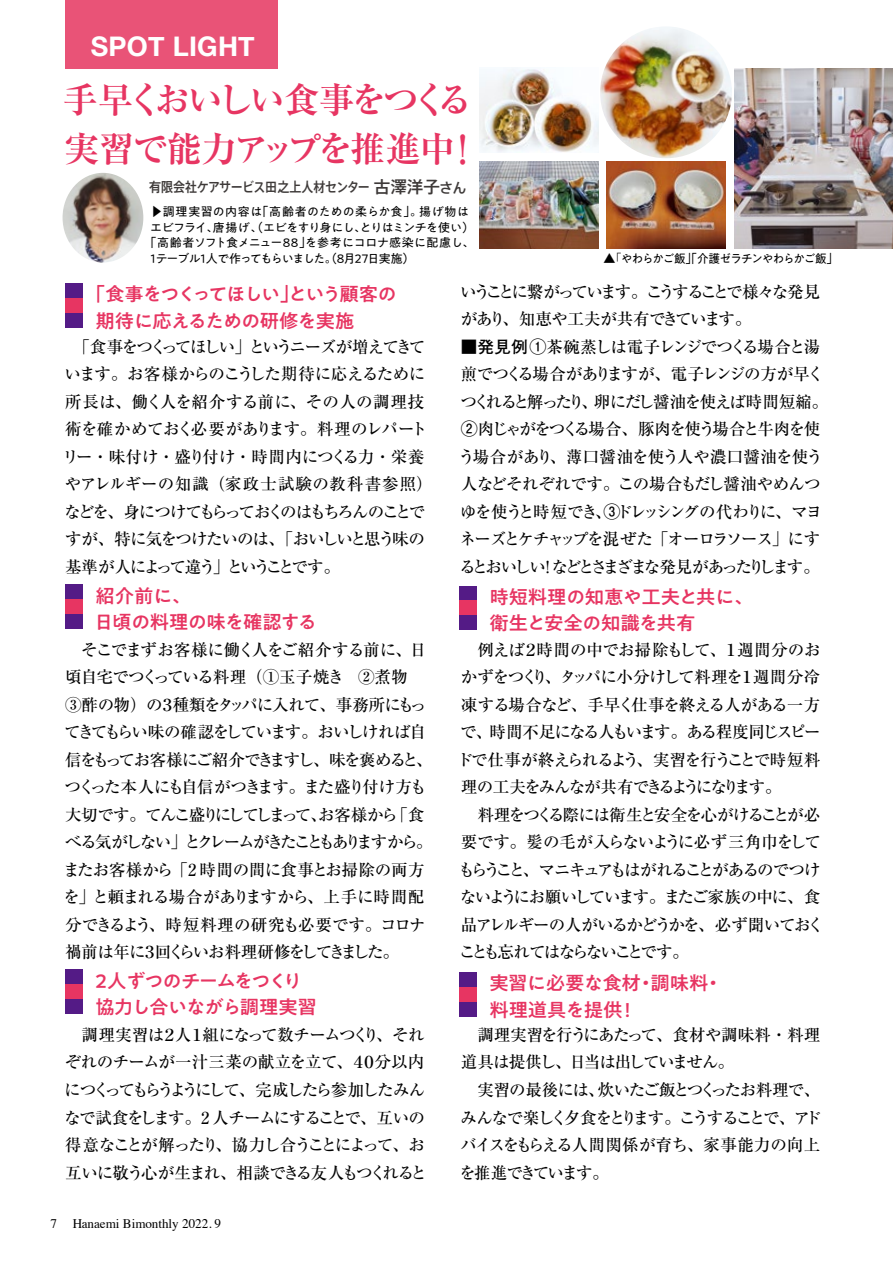
<style>
.page{position:relative;width:893px;height:1263px;background:#fff}
.page>*{position:absolute;margin:0;border:0;box-sizing:border-box;transform-origin:0 0}
.t1{font:700 35.25px/48.6px "Ryumin Pr 6";letter-spacing:-.085em;color:#e73562}
.t2{font:700 27px "Helvetica Neue";letter-spacing:.01em;color:#fff}
.t3{font:500 18.9px/26.2px "PA1 Gothic Std";letter-spacing:-.04em;color:#e73562}
.t4{font:500 18.9px/26.2px "PA1 Gothic Std";letter-spacing:-.065em;color:#e73562}
.t5{font:500 18.9px/26.2px "PA1 Gothic Std";letter-spacing:-.075em;color:#e73562}
.t6{font:500 18.9px/26.2px "PA1 Gothic Std";letter-spacing:-.01em;color:#e73562}
.t7{font:500 16.5px/27.5px "Ryumin Pr 6";letter-spacing:-.08em;color:#000}
.t8{font:500 16.5px/27.5px "Ryumin Pr 6";letter-spacing:-.06em;color:#000}
.t9{font:500 16.5px/27.5px "Ryumin Pr 6";letter-spacing:-.11em;color:#000}
.t10{font:500 13.5px "Axis Std";letter-spacing:-.03em;color:#3e3a39;scale:.89 1}
.t11{font:13.2px "Times";color:#000}
.t12{font:12px "PA1 Gothic Std";letter-spacing:-.05em;color:#000}
.t13{font:12px "PA1 Gothic Std";letter-spacing:-.01em;color:#000}
.t14{font:12px "PA1 Gothic Std";letter-spacing:.035em;color:#000}
.t15{font:12px "PA1 Gothic Std";letter-spacing:-.07em;color:#000}
.t16{font:12px "PA1 Gothic Std";letter-spacing:-.075em;color:#000;scale:.96 1}
.s1{font-size:39.9px}
.s2{font-size:16.5px}
.s3{font-size:14.1px}
.s4{font-family:"Koz Go Pr 6 N"}
.s5{font-family:"Futo Go B101 Pr 6";font-weight:700}
.s6{font-family:"Futo Go B101 Pr 6";font-weight:700;font-size:16.95px}
.s7{color:#fff}
</style>
<div class="page">
<div style="left:65px;top:0;width:213px;height:68px;background:#e95377"></div>
<div style="left:66px;top:584px;width:17px;height:15px;background:#541b86"></div>
<div style="left:66px;top:599px;width:17px;height:15px;background:#e73562"></div>
<div style="left:66px;top:614px;width:17px;height:15px;background:#541b86"></div>
<div style="left:66px;top:283px;width:17px;height:15px;background:#541b86"></div>
<div style="left:66px;top:298px;width:17px;height:15px;background:#e73562"></div>
<div style="left:66px;top:313px;width:17px;height:14px;background:#541b86"></div>
<div style="left:66px;top:969px;width:17px;height:15px;background:#541b86"></div>
<div style="left:66px;top:984px;width:17px;height:15px;background:#e73562"></div>
<div style="left:66px;top:999px;width:17px;height:15px;background:#541b86"></div>
<div style="left:459px;top:585px;width:17px;height:15px;background:#541b86"></div>
<div style="left:459px;top:600px;width:17px;height:15px;background:#e73562"></div>
<div style="left:459px;top:615px;width:17px;height:15px;background:#541b86"></div>
<div style="left:459px;top:972px;width:17px;height:15px;background:#541b86"></div>
<div style="left:459px;top:987px;width:17px;height:14px;background:#e73562"></div>
<div style="left:459px;top:1001px;width:17px;height:15px;background:#541b86"></div>
<img style="left:734px;top:68px;width:159px;height:181px">
<img style="left:479px;top:161px;width:119px;height:88px">
<img style="left:607px;top:161px;width:119px;height:88px">
<img style="left:479px;top:68px;width:119px;height:85px">
<img style="left:63px;top:173px;width:80px;height:89px">
<img style="left:600px;top:26px;width:132px;height:132px;border-radius:66px">
<h2 class="t2" style="left:91px;top:25px;width:165px">SPOT LIGHT</h2>
<h1 class="t1" style="left:63px;top:74px;width:419px">手早くおいしい食事をつくる実習で能力アップを推進中<span class="s1">！</span></h1>
<p class="t10" style="left:149px;top:176px;width:358px">有限会社ケアサービス田之上人材センター<span class="s2">古澤洋子</span><span class="s3">さん</span></p>
<p class="t14" style="left:150px;top:204px;width:320px"><span class="s4">▶</span>調理実習の内容は「高齢者のための柔らか食」。揚げ物は</p>
<p class="t12" style="left:150px;top:220px;width:326px">エビフライ、唐揚げ、（エビをすり身にし、とりはミンチを使い）</p>
<p class="t13" style="left:145px;top:236px;width:332px">「高齢者ソフト食メニュー88」を参考にコロナ感染に配慮し、</p>
<p class="t15" style="left:151px;top:252px;width:266px">1テーブル1人で作ってもらいました。（8月27日実施）</p>
<p class="t16" style="left:604px;top:251px;width:246px"><span class="s4">▲「</span>やわらかご飯」「介護ゼラチンやわらかご飯」</p>
<p class="t4" style="left:96px;top:283px;width:303px;text-indent:-10px">「食事をつくってほしい」という顧客の期待に応えるための研修を実施</p>
<p class="t8" style="left:63px;top:332px;width:372px">　「食事をつくってほしい」というニーズが増えてきています。お客様からのこうした期待に応えるために所長は、働く人を紹介する前に、その人の調理技術を確かめておく必要があります。料理のレパートリー・味付け・盛り付け・時間内につくる力・栄養やアレルギーの知識（家政士試験の教科書参照）などを、身につけてもらっておくのはもちろんのことですが、特に気をつけたいのは、「おいしいと思う味の基準が人によって違う」ということです。</p>
<p class="t9" style="left:460px;top:277px;width:361px">いうことに繋がっています。こうすることで様々な発見があり、知恵や工夫が共有できています。</p>
<p class="t7" style="left:459px;top:332px;width:371px"><span class="s5">■発見例</span><span class="s6">①</span>茶碗蒸しは電子レンジでつくる場合と湯煎でつくる場合がありますが、電子レンジの方が早くつくれると解ったり、卵にだし醤油を使えば時間短縮。<br><span class="s6">②</span>肉じゃがをつくる場合、豚肉を使う場合と牛肉を使う場合があり、薄口醤油を使う人や濃口醤油を使う人などそれぞれです。この場合もだし醤油やめんつゆを使うと時短でき、<span class="s6">③</span>ドレッシングの代わりに、マヨネーズとケチャップを混ぜた「オーロラソース」にするとおいしい！などとさまざまな発見があったりします。</p>
<p class="t3" style="left:94px;top:584px;width:224px">紹介前に、<br>日頃の料理の味を確認する</p>
<p class="t3" style="left:489px;top:585px;width:266px">時短料理の知恵や工夫と共に、衛生と安全の知識を共有</p>
<p class="t7" style="left:63px;top:635px;width:371px">　そこでまずお客様に働く人をご紹介する前に、日頃自宅でつくっている料理（①玉子焼き　②煮物　<br>③酢の物）の３種類をタッパに入れて、事務所にもってきてもらい味の確認をしています。おいしければ自信をもってお客様にご紹介できますし、味を褒めると、つくった本人にも自信がつきます。また盛り付け方も大切です。てんこ盛りにしてしまって、お客様から「食べる気がしない」とクレームがきたこともありますから。またお客様から「2 時間の間に食事とお掃除の両方を」と頼まれる場合がありますから、上手に時間配分できるよう、時短料理の研究も必要です。コロナ禍前は年に３回くらいお料理研修をしてきました。</p>
<p class="t7" style="left:457px;top:635px;width:369px">　例えば２時間の中でお掃除もして、１週間分のおかずをつくり、タッパに小分けして料理を１週間分冷凍する場合など、手早く仕事を終える人がある一方で、時間不足になる人もいます。ある程度同じスピードで仕事が終えられるよう、実習を行うことで時短料理の工夫をみんなが共有できるようになります。<br>　料理をつくる際には衛生と安全を心がけることが必要です。髪の毛が入らないように必ず三角巾をしてもらうこと、マニキュアもはがれることがあるのでつけないようにお願いしています。またご家族の中に、食品アレルギーの人がいるかどうかを、必ず聞いておくことも忘れてはならないことです。</p>
<p class="t5" style="left:96px;top:969px;width:223px">2人ずつのチームをつくり協力し合いながら調理実習</p>
<p class="t6" style="left:489px;top:972px;width:235px">実習に必要な食材・調味料・料理道具を提供！</p>
<p class="t7" style="left:64px;top:1020px;width:364px">　調理実習は２人１組になって数チームつくり、それぞれのチームが一汁三菜の献立を立て、４０分以内につくってもらうようにして、完成したら参加したみんなで試食をします。2 人チームにすることで、互いの得意なことが解ったり、協力し合うことによって、お互いに敬う心が生まれ、相談できる友人もつくれると</p>
<p class="t7" style="left:459px;top:1020px;width:364px">　調理実習を行うにあたって、食材や調味料・料理道具は提供し、日当は出していません。<br>　実習の最後には、炊いたご飯とつくったお料理で、みんなで楽しく夕食をとります。こうすることで、アドバイスをもらえる人間関係が育ち、家事能力の向上を推進できています。</p>
<p class="t11" style="left:51px;top:1211px;width:172px"><span class="s7">7</span> Hanaemi Bimonthly 2022. 9</p>
</div>
